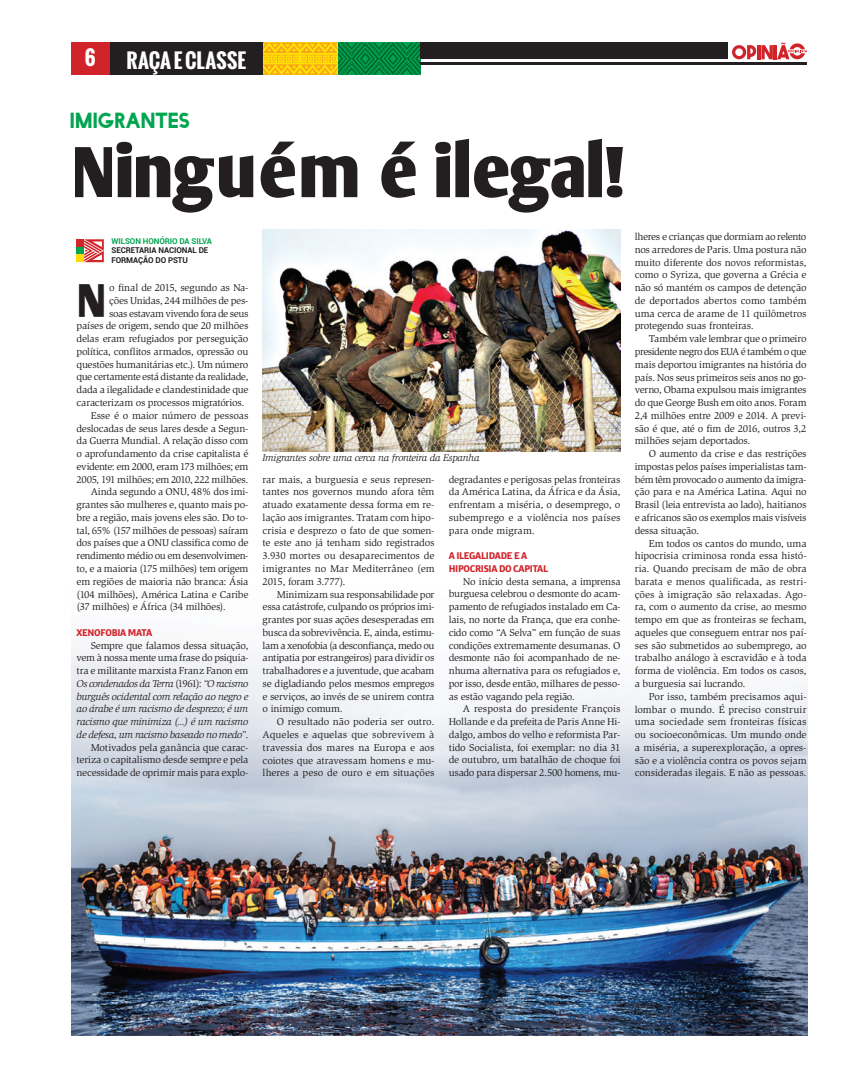
<style>
.page{position:relative;width:844px;height:1078px;background:#fff}
.page>*{position:absolute;margin:0;border:0;box-sizing:border-box;transform-origin:0 0}
.t1{font:700 70px "Oli Jo";letter-spacing:-.02em;color:#231f20}
.t2{font:700 45.8px "Oli Jo";color:#231f20}
.t3{font:700 20px "Oswald";letter-spacing:.005em;color:#fff}
.t4{font:20px "Facile Sans";letter-spacing:.01em;color:#00a54f}
.t5{font:700 10.5px/12.8px "Bulo";letter-spacing:-.03em;color:#d1232a}
.t6{font:10.2px/12.8px "Slimbach Std";letter-spacing:-.02em;color:#231f20;text-align:justify}
.t7{font:10.2px "Slimbach Std";letter-spacing:-.045em;color:#231f20}
.t8{font:italic 10px "Slimbach Std";letter-spacing:-.03em;color:#231f20}
.t9{font:700 8px/9.6px "Roboto";letter-spacing:-.01em;color:#231f20}
.t10{font:700 8px "Roboto";letter-spacing:-.01em;color:#00a54f}
.s1{font-style:italic}
</style>
<div class="page">
<img style="left:72px;top:643px;width:734px;height:392px">
<div style="left:109px;top:43px;width:154px;height:32px;background:#231f20"></div>
<div style="left:71px;top:43px;width:38px;height:32px;background:#d1232a"></div>
<svg style="left:263px;top:43px;width:157px;height:32px;background:#78a627"></svg>
<svg style="left:732px;top:43px;width:74px;height:16px"></svg>
<div style="left:420px;top:43px;width:308px;height:16px;background:#231f20"></div>
<hr style="left:420px;top:62px;width:386px;height:2px;background:#231f20">
<svg style="left:84px;top:239px;width:20px;height:23px"></svg>
<div style="left:77px;top:239px;width:7px;height:8px;background:#d1232a"></div>
<div style="left:77px;top:247px;width:7px;height:7px;background:#00a54f"></div>
<div style="left:77px;top:254px;width:7px;height:8px;background:#ffdc01"></div>
<img style="left:262px;top:230px;width:358px;height:221px">
<h3 class="t3" style="left:85px;top:43px;width:12px">6</h3>
<h3 class="t3" style="left:126px;top:45px;width:121px">RAÇA e CLASSe</h3>
<h3 class="t4" style="left:71px;top:110px;width:121px">IMIGRANTES</h3>
<h1 class="t1" style="left:71px;top:131px;width:556px">Ninguém é ilegal!</h1>
<p class="t10" style="left:111px;top:235px;width:102px">WILSON HONÓRIO DA SILVA</p>
<p class="t9" style="left:111px;top:245px;width:98px">SECRETARIA NACIONAL DE<br>FORMAÇÃO DO PSTU</p>
<h2 class="t2" style="left:77px;top:273px;width:35px">N</h2>
<p class="t6" style="left:109px;top:281px;width:141px">o final de 2015, segundo as Na-</p>
<p class="t6" style="left:109px;top:294px;width:141px">ções Unidas, 244 milhões de pes-</p>
<p class="t7" style="left:109px;top:307px;width:141px">soas estavam vivendo fora de seus</p>
<p class="t6" style="left:77px;top:319px;width:173px">países de origem, sendo que 20 milhões</p>
<p class="t6" style="left:77px;top:332px;width:173px">delas eram refugiados por perseguição</p>
<p class="t6" style="left:77px;top:345px;width:173px">política, conflitos armados, opressão ou</p>
<p class="t6" style="left:77px;top:358px;width:173px">questões humanitárias etc.). Um número</p>
<p class="t6" style="left:77px;top:370px;width:173px">que certamente está distante da realidade,</p>
<p class="t6" style="left:77px;top:383px;width:173px">dada a ilegalidade e clandestinidade que</p>
<p class="t6" style="left:77px;top:396px;width:169px">caracterizam os processos migratórios.</p>
<p class="t6" style="left:91px;top:409px;width:159px">Esse é o maior número de pessoas</p>
<p class="t6" style="left:77px;top:421px;width:173px">deslocadas de seus lares desde a Segun-</p>
<p class="t6" style="left:77px;top:434px;width:173px">da Guerra Mundial. A relação disso com</p>
<p class="t6" style="left:77px;top:447px;width:173px">o aprofundamento da crise capitalista é</p>
<p class="t6" style="left:77px;top:460px;width:173px">evidente: em 2000, eram 173 milhões; em</p>
<p class="t6" style="left:77px;top:472px;width:173px">2005, 191 milhões; em 2010, 222 milhões.</p>
<p class="t6" style="left:91px;top:485px;width:159px">Ainda segundo a ONU, 48% dos imi-</p>
<p class="t6" style="left:77px;top:498px;width:173px">grantes são mulheres e, quanto mais po-</p>
<p class="t6" style="left:77px;top:511px;width:173px">bre a região, mais jovens eles são. Do to-</p>
<p class="t6" style="left:77px;top:524px;width:173px">tal, 65% (157 milhões de pessoas) saíram</p>
<p class="t6" style="left:77px;top:536px;width:173px">dos países que a ONU classifica como de</p>
<p class="t7" style="left:77px;top:550px;width:173px">rendimento médio ou em desenvolvimen-</p>
<p class="t6" style="left:77px;top:562px;width:173px">to, e a maioria (175 milhões) tem origem</p>
<p class="t6" style="left:77px;top:575px;width:173px">em regiões de maioria não branca: Ásia</p>
<p class="t6" style="left:77px;top:587px;width:173px">(104 milhões), América Latina e Caribe</p>
<p class="t6" style="left:77px;top:600px;width:151px">(37 milhões) e África (34 milhões).</p>
<p class="t5" style="left:77px;top:625px;width:77px">XENOFOBIA MATA</p>
<p class="t6" style="left:77px;top:638px;width:173px;text-align:right">Sempre que falamos dessa situação, vem à nossa mente uma frase do psiquia&shy;tra e militante marxista Franz Fanon em <span class="s1">Os condenados da Terra</span> (1961): <span class="s1">“O racismo burguês ocidental com relação ao negro e ao árabe é um racismo de desprezo; é um racismo que minimiza (...) é um racismo de defesa, um racismo baseado no medo”</span>.<br>Motivados pela ganância que carac&shy;teriza o capitalismo desde sempre e pela necessidade de oprimir mais para explo-</p>
<p class="t8" style="left:262px;top:452px;width:218px">Imigrantes sobre uma cerca na fronteira da Espanha</p>
<p class="t6" style="left:262px;top:472px;width:173px">rar mais, a burguesia e seus represen&shy;tantes nos governos mundo afora têm atuado exatamente dessa forma em re&shy;lação aos imigrantes. Tratam com hipo&shy;crisia e desprezo o fato de que somen&shy;te este ano já tenham sido registrados 3.930 mortes ou desaparecimentos de imigrantes no Mar Mediterrâneo (em 2015, foram 3.777).</p>
<p class="t6" style="left:262px;top:587px;width:173px;text-indent:14px">Minimizam sua responsabilidade por essa catástrofe, culpando os próprios imi&shy;grantes por suas ações desesperadas em busca da sobrevivência. E, ainda, estimu&shy;lam a xenofobia (a desconfiança, medo ou antipatia por estrangeiros) para dividir os trabalhadores e a juventude, que acabam se digladiando pelos mesmos empregos e serviços, ao invés de se unirem contra o inimigo comum.</p>
<p class="t6" style="left:262px;top:715px;width:173px;text-indent:14px">O resultado não poderia ser outro.<br>Aqueles e aquelas que sobrevivem à travessia dos mares na Europa e aos coiotes que atravessam homens e mu&shy;lheres a peso de ouro e em situações</p>
<p class="t6" style="left:448px;top:473px;width:173px">degradantes e perigosas pelas fronteiras da América Latina, da África e da Ásia, enfrentam a miséria, o desemprego, o subemprego e a violência nos países para onde migram.</p>
<p class="t5" style="left:448px;top:549px;width:101px">A ILEGALIDADE E A<br>HIPOCRISIA DO CAPITAL</p>
<p class="t6" style="left:448px;top:574px;width:173px;text-indent:14px">No início desta semana, a imprensa burguesa celebrou o desmonte do acam&shy;pamento de refugiados instalado em Ca&shy;lais, no norte da França, que era conhe&shy;cido como “A Selva” em função de suas condições extremamente desumanas. O desmonte não foi acompanhado de ne&shy;nhuma alternativa para os refugiados e, por isso, desde então, milhares de pesso&shy;as estão vagando pela região.</p>
<p class="t6" style="left:448px;top:702px;width:173px;text-indent:14px">A resposta do presidente François Hollande e da prefeita de Paris Anne Hi&shy;dalgo, ambos do velho e reformista Par&shy;tido Socialista, foi exemplar: no dia 31 de outubro, um batalhão de choque foi usado para dispersar 2.500 homens, mu-</p>
<p class="t6" style="left:634px;top:230px;width:173px">lheres e crianças que dormiam ao relento nos arredores de Paris. Uma postura não muito diferente dos novos reformistas, como o Syriza, que governa a Grécia e não só mantém os campos de detenção de deportados abertos como também uma cerca de arame de 11 quilômetros protegendo suas fronteiras.</p>
<p class="t6" style="left:634px;top:332px;width:173px;text-indent:14px">Também vale lembrar que o primeiro presidente negro dos EUA é também o que mais deportou imigrantes na história do país. Nos seus primeiros seis anos no go&shy;verno, Obama expulsou mais imigrantes do que George Bush em oito anos. Foram 2,4 milhões entre 2009 e 2014. A previ&shy;são é que, até o fim de 2016, outros 3,2 milhões sejam deportados.</p>
<p class="t6" style="left:634px;top:447px;width:173px;text-indent:14px">O aumento da crise e das restrições impostas pelos países imperialistas tam&shy;bém têm provocado o aumento da imigra&shy;ção para e na América Latina. Aqui no Brasil (leia entrevista ao lado), haitianos e africanos são os exemplos mais visíveis dessa situação.</p>
<p class="t6" style="left:634px;top:536px;width:173px;text-indent:14px">Em todos os cantos do mundo, uma hipocrisia criminosa ronda essa histó&shy;ria. Quando precisam de mão de obra barata e menos qualificada, as restri&shy;ções à imigração são relaxadas. Ago&shy;ra, com o aumento da crise, ao mesmo tempo em que as fronteiras se fecham, aqueles que conseguem entrar nos paí&shy;ses são submetidos ao subemprego, ao trabalho análogo à escravidão e à toda forma de violência. Em todos os casos, a burguesia sai lucrando.</p>
<p class="t6" style="left:634px;top:689px;width:173px;text-indent:14px">Por isso, também precisamos aqui&shy;lombar o mundo. É preciso construir uma sociedade sem fronteiras físicas ou socioeconômicas. Um mundo onde a miséria, a superexploração, a opres&shy;são e a violência contra os povos sejam consideradas ilegais. E não as pessoas.</p>
</div>
